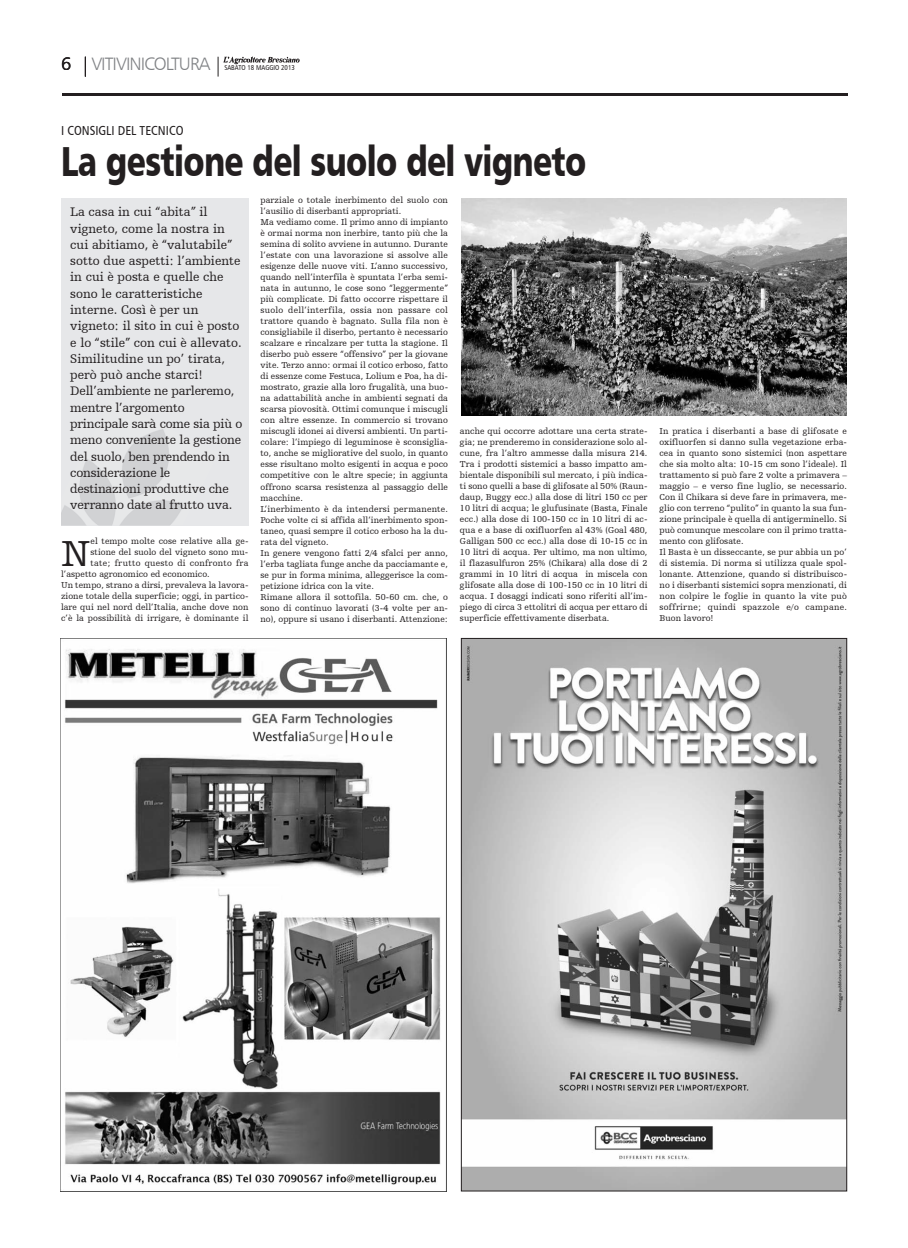
<style>
.page{position:relative;width:908px;height:1248px;background:#fff}
.page>*{position:absolute;margin:0;border:0;box-sizing:border-box;transform-origin:0 0}
.t1{font:42px "Humanist 777 BT Black B";letter-spacing:-.02em;color:#231f20;scale:.76 1}
.t2{font:37.9px "Humanist Slabserif 712 BT";color:#231f20}
.t3{font:18px "Humanist 777 BT Light B";letter-spacing:-.055em;color:#808285}
.t4{font:13px/16.3px "Humanist Slabserif 712 BT";color:#231f20}
.t5{font:13px "Humanist 777 BT Roman Condensed B";color:#231f20}
.t6{font:9px/11px "Humanist Slabserif 712 BT";letter-spacing:.005em;color:#231f20}
.t7{font:9px "Humanist Slabserif 712 BT";letter-spacing:.025em;color:#231f20}
.t8{font:7px "Humanist 777 BT Roman Condensed B";color:#231f20}
.s1{color:#231f20}
</style>
<div class="page">
<svg style="left:218px;top:57px;width:1px;height:20px"></svg>
<img style="left:223px;top:56px;width:77px;height:9px">
<svg style="left:85px;top:57px;width:1px;height:20px"></svg>
<hr style="left:62px;top:93px;width:785px;height:3px;background:#231f20">
<div style="left:61px;top:198px;width:187px;height:327px;background:#e6e7e9"></div>
<img style="left:61px;top:429px;width:123px;height:96px">
<img style="left:461px;top:198px;width:385px;height:217px">
<img style="left:65px;top:640px;width:381px;height:550px">
<img style="left:463px;top:640px;width:381px;height:549px">
<h3 class="t3" style="left:61px;top:53px;width:151px"><span class="s1">6</span> VITIVINICOLTURA</h3>
<p class="t8" style="left:224px;top:63px;width:72px">SABATO 18 MAGGIO 2013</p>
<h3 class="t5" style="left:61px;top:122px;width:124px">I CONSIGLI DEL TECNICO</h3>
<h1 class="t1" style="left:61px;top:135px;width:692px">La gestione del suolo del vigneto</h1>
<p class="t4" style="left:70px;top:203px;width:173px">La casa in cui “abita” il vigneto, come la nostra in cui abitiamo, è “valutabile” sotto due aspetti: l’ambiente in cui è posta e quelle che sono le caratteristiche interne. Così è per un vigneto: il sito in cui è posto e lo “stile” con cui è allevato.<br>Similitudine un po’ tirata, però può anche starci!<br>Dell’ambiente ne parleremo, mentre l’argomento principale sarà come sia più o meno conveniente la gestione del suolo, ben prendendo in considerazione le destinazioni produttive che verranno date al frutto uva.</p>
<p class="t6" style="left:260px;top:194px;width:189px">parziale o totale inerbimento del suolo con l’ausilio di diserbanti appropriati.<br>Ma vediamo come. Il primo anno di impianto è ormai norma non inerbire, tanto più che la semina di solito avviene in autunno. Durante l’estate con una lavorazione si assolve alle esigenze delle nuove viti. L’anno successivo, quando nell’interfila è spuntata l’erba semi&shy;nata in autunno, le cose sono “leggermente” più complicate. Di fatto occorre rispettare il suolo dell’interfila, ossia non passare col trattore quando è bagnato. Sulla fila non è consigliabile il diserbo, pertanto è necessario scalzare e rincalzare per tutta la stagione. Il diserbo può essere “offensivo” per la giovane vite. Terzo anno: ormai il cotico erboso, fatto di essenze come Festuca, Lolium e Poa, ha di&shy;mostrato, grazie alla loro frugalità, una buo&shy;na adattabilità anche in ambienti segnati da scarsa piovosità. Ottimi comunque i miscugli con altre essenze. In commercio si trovano miscugli idonei ai diversi ambienti. Un parti&shy;colare: l’impiego di leguminose è sconsiglia&shy;to, anche se migliorative del suolo, in quanto esse risultano molto esigenti in acqua e poco competitive con le altre specie; in aggiunta offrono scarsa resistenza al passaggio delle macchine.<br>L’inerbimento è da intendersi permanente.<br>Poche volte ci si affida all’inerbimento spon&shy;taneo, quasi sempre il cotico erboso ha la du&shy;rata del vigneto.<br>In genere vengono fatti 2/4 sfalci per anno, l’erba tagliata funge anche da pacciamante e, se pur in forma minima, alleggerisce la com&shy;petizione idrica con la vite.<br>Rimane allora il sottofila. 50-60 cm. che, o sono di continuo lavorati (3-4 volte per an&shy;no), oppure si usano i diserbanti. Attenzione:</p>
<p class="t6" style="left:460px;top:425px;width:189px;text-align:justify">anche qui occorre adottare una certa strate&shy;gia; ne prenderemo in considerazione solo al&shy;cune, fra l’altro ammesse dalla misura 214.<br>Tra i prodotti sistemici a basso impatto am&shy;bientale disponibili sul mercato, i più indica&shy;ti sono quelli a base di glifosate al 50% (Raun&shy;daup, Buggy ecc.) alla dose di litri 150 cc per 10 litri di acqua; le glufusinate (Basta, Finale ecc.) alla dose di 100-150 cc in 10 litri di ac&shy;qua e a base di oxifluorfen al 43% (Goal 480, Galligan 500 cc ecc.) alla dose di 10-15 cc in 10 litri di acqua. Per ultimo, ma non ultimo, il flazasulfuron 25% (Chikara) alla dose di 2 grammi in 10 litri di acqua in miscela con glifosate alla dose di 100-150 cc in 10 litri di acqua. I dosaggi indicati sono riferiti all’im&shy;piego di circa 3 ettolitri di acqua per ettaro di superficie effettivamente diserbata.</p>
<p class="t6" style="left:659px;top:425px;width:189px">In pratica i diserbanti a base di glifosate e oxifluorfen si danno sulla vegetazione erba&shy;cea in quanto sono sistemici (non aspettare che sia molto alta: 10-15 cm sono l’ideale). Il trattamento si può fare 2 volte a primavera – maggio – e verso fine luglio, se necessario.<br>Con il Chikara si deve fare in primavera, me&shy;glio con terreno “pulito” in quanto la sua fun&shy;zione principale è quella di antigerminello. Si può comunque mescolare con il primo tratta&shy;mento con glifosate.<br>Il Basta è un disseccante, se pur abbia un po’ di sistemia. Di norma si utilizza quale spol&shy;lonante. Attenzione, quando si distribuisco&shy;no i diserbanti sistemici sopra menzionati, di non colpire le foglie in quanto la vite può soffrirne; quindi spazzole e/o campane.<br>Buon lavoro!</p>
<h2 class="t2" style="left:61px;top:531px;width:31px">N</h2>
<p class="t6" style="left:90px;top:535px;width:159px">el tempo molte cose relative alla ge-</p>
<p class="t6" style="left:90px;top:546px;width:159px">stione del suolo del vigneto sono mu-</p>
<p class="t7" style="left:90px;top:558px;width:159px">tate; frutto questo di confronto fra</p>
<p class="t6" style="left:61px;top:568px;width:150px">l’aspetto agronomico ed economico.</p>
<p class="t6" style="left:61px;top:579px;width:189px">Un tempo, strano a dirsi, prevaleva la lavora-</p>
<p class="t6" style="left:61px;top:590px;width:189px">zione totale della superficie; oggi, in partico-</p>
<p class="t6" style="left:61px;top:601px;width:189px">lare qui nel nord dell’Italia, anche dove non</p>
<p class="t6" style="left:61px;top:612px;width:189px">c’è la possibilità di irrigare, è dominante il</p>
</div>
